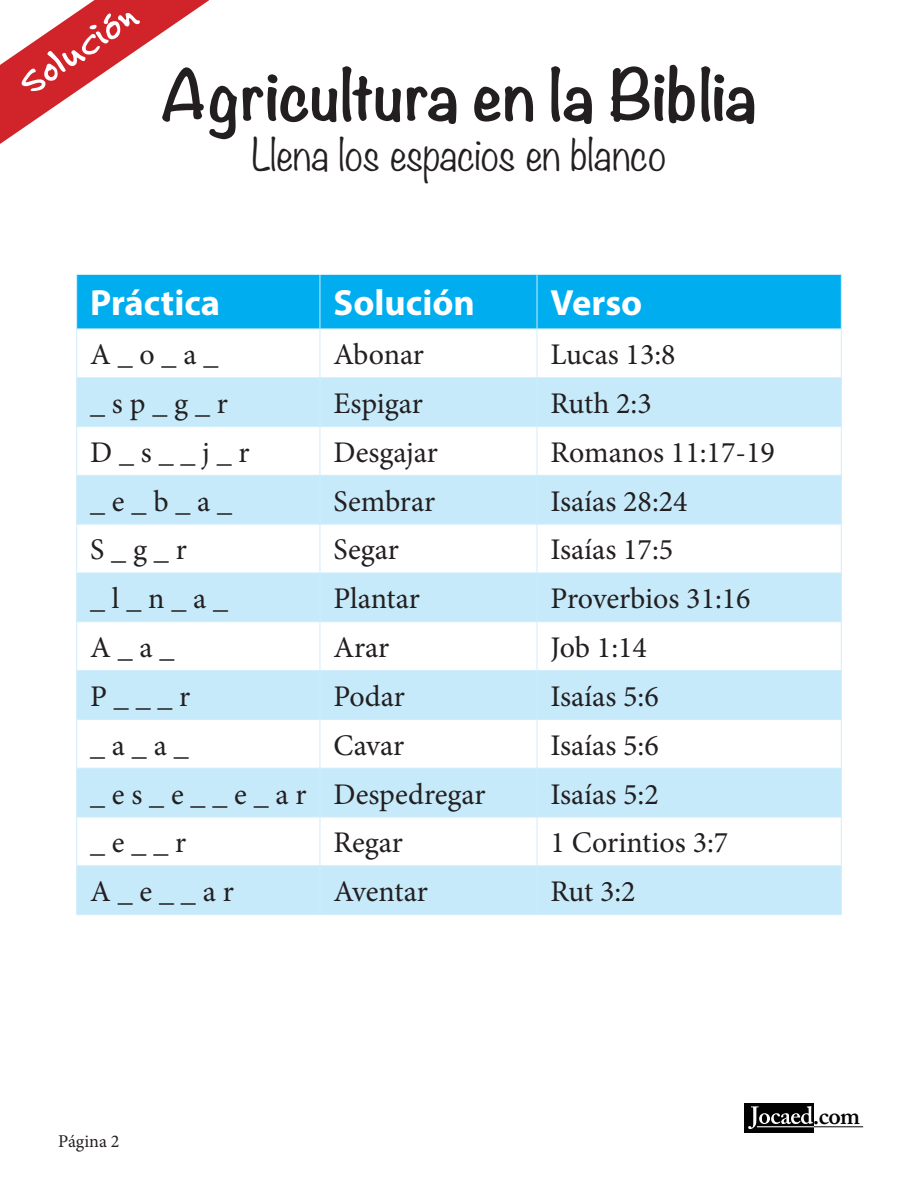
<style>
.page{position:relative;width:918px;height:1188px;background:#fff}
.page>*{position:absolute;margin:0;border:0;box-sizing:border-box;transform-origin:0 0}
.t1{font:700 63px "Noteworthy";color:#231f20}
.t2{font:300 39px "Noteworthy";color:#231f20}
.t3{font:700 39px "Felt Tip Roman";color:#fff}
.t4{font:700 36.6px "Myriad Pro";color:#fff}
.t5{font:30px "Minion Pro";color:#231f20}
.t6{font:600 24.45px "Adobe Caslon Pro";color:#010101}
.t7{font:18px "Minion Pro";letter-spacing:-.005em;color:#231f20}
</style>
<div class="page">
<div style="left:744px;top:1103px;width:119px;height:30px;background:#010101"></div>
<div style="left:814px;top:1103px;width:49px;height:30px;background:#fff"></div>
<svg style="left:748px;top:1106px;width:111px;height:23px"></svg>
<hr style="left:757px;top:1126px;width:57px;height:1px;background:#fff">
<hr style="left:814px;top:1126px;width:49px;height:1px;background:#231f20">
<svg style="left:0;top:0;width:209px;height:144px"></svg>
<div style="left:77px;top:275px;width:764px;height:54px;background:#00aeef"></div>
<svg style="left:77px;top:378px;width:764px;height:536px;fill:#c6eafa"></svg>
<hr style="left:76px;top:274px;width:244px;height:1px;background:#cfedfb">
<hr style="left:76px;top:275px;width:1px;height:54px;background:#cfedfb">
<hr style="left:320px;top:274px;width:217px;height:1px;background:#cfedfb">
<hr style="left:320px;top:275px;width:1px;height:54px;background:#cfedfb">
<hr style="left:537px;top:274px;width:305px;height:1px;background:#cfedfb">
<hr style="left:537px;top:275px;width:1px;height:54px;background:#cfedfb">
<hr style="left:841px;top:275px;width:1px;height:54px;background:#cfedfb">
<hr style="left:76px;top:329px;width:244px;height:1px;background:#cfedfb">
<hr style="left:76px;top:329px;width:1px;height:49px;background:#cfedfb">
<hr style="left:320px;top:329px;width:217px;height:1px;background:#cfedfb">
<hr style="left:320px;top:329px;width:1px;height:49px;background:#cfedfb">
<hr style="left:537px;top:329px;width:305px;height:1px;background:#cfedfb">
<hr style="left:537px;top:329px;width:1px;height:49px;background:#cfedfb">
<hr style="left:841px;top:329px;width:1px;height:49px;background:#cfedfb">
<hr style="left:76px;top:377px;width:244px;height:1px;background:#cfedfb">
<hr style="left:76px;top:378px;width:1px;height:48px;background:#cfedfb">
<hr style="left:320px;top:377px;width:217px;height:1px;background:#cfedfb">
<hr style="left:320px;top:378px;width:1px;height:48px;background:#cfedfb">
<hr style="left:537px;top:377px;width:305px;height:1px;background:#cfedfb">
<hr style="left:537px;top:378px;width:1px;height:48px;background:#cfedfb">
<hr style="left:841px;top:378px;width:1px;height:48px;background:#cfedfb">
<hr style="left:76px;top:426px;width:244px;height:1px;background:#cfedfb">
<hr style="left:76px;top:427px;width:1px;height:48px;background:#cfedfb">
<hr style="left:320px;top:426px;width:217px;height:1px;background:#cfedfb">
<hr style="left:320px;top:427px;width:1px;height:48px;background:#cfedfb">
<hr style="left:537px;top:426px;width:305px;height:1px;background:#cfedfb">
<hr style="left:537px;top:427px;width:1px;height:48px;background:#cfedfb">
<hr style="left:841px;top:427px;width:1px;height:48px;background:#cfedfb">
<hr style="left:76px;top:475px;width:244px;height:1px;background:#cfedfb">
<hr style="left:76px;top:476px;width:1px;height:48px;background:#cfedfb">
<hr style="left:320px;top:475px;width:217px;height:1px;background:#cfedfb">
<hr style="left:320px;top:476px;width:1px;height:48px;background:#cfedfb">
<hr style="left:537px;top:475px;width:305px;height:1px;background:#cfedfb">
<hr style="left:537px;top:476px;width:1px;height:48px;background:#cfedfb">
<hr style="left:841px;top:476px;width:1px;height:48px;background:#cfedfb">
<hr style="left:76px;top:524px;width:244px;height:1px;background:#cfedfb">
<hr style="left:76px;top:524px;width:1px;height:49px;background:#cfedfb">
<hr style="left:320px;top:524px;width:217px;height:1px;background:#cfedfb">
<hr style="left:320px;top:524px;width:1px;height:49px;background:#cfedfb">
<hr style="left:537px;top:524px;width:305px;height:1px;background:#cfedfb">
<hr style="left:537px;top:524px;width:1px;height:49px;background:#cfedfb">
<hr style="left:841px;top:524px;width:1px;height:49px;background:#cfedfb">
<hr style="left:76px;top:573px;width:244px;height:1px;background:#cfedfb">
<hr style="left:76px;top:573px;width:1px;height:49px;background:#cfedfb">
<hr style="left:320px;top:573px;width:217px;height:1px;background:#cfedfb">
<hr style="left:320px;top:573px;width:1px;height:49px;background:#cfedfb">
<hr style="left:537px;top:573px;width:305px;height:1px;background:#cfedfb">
<hr style="left:537px;top:573px;width:1px;height:49px;background:#cfedfb">
<hr style="left:841px;top:573px;width:1px;height:49px;background:#cfedfb">
<hr style="left:76px;top:622px;width:244px;height:1px;background:#cfedfb">
<hr style="left:76px;top:622px;width:1px;height:48px;background:#cfedfb">
<hr style="left:320px;top:622px;width:217px;height:1px;background:#cfedfb">
<hr style="left:320px;top:622px;width:1px;height:48px;background:#cfedfb">
<hr style="left:537px;top:622px;width:305px;height:1px;background:#cfedfb">
<hr style="left:537px;top:622px;width:1px;height:48px;background:#cfedfb">
<hr style="left:841px;top:622px;width:1px;height:48px;background:#cfedfb">
<hr style="left:76px;top:670px;width:244px;height:1px;background:#cfedfb">
<hr style="left:76px;top:671px;width:1px;height:48px;background:#cfedfb">
<hr style="left:320px;top:670px;width:217px;height:1px;background:#cfedfb">
<hr style="left:320px;top:671px;width:1px;height:48px;background:#cfedfb">
<hr style="left:537px;top:670px;width:305px;height:1px;background:#cfedfb">
<hr style="left:537px;top:671px;width:1px;height:48px;background:#cfedfb">
<hr style="left:841px;top:671px;width:1px;height:48px;background:#cfedfb">
<hr style="left:76px;top:719px;width:244px;height:1px;background:#cfedfb">
<hr style="left:76px;top:720px;width:1px;height:48px;background:#cfedfb">
<hr style="left:320px;top:719px;width:217px;height:1px;background:#cfedfb">
<hr style="left:320px;top:720px;width:1px;height:48px;background:#cfedfb">
<hr style="left:537px;top:719px;width:305px;height:1px;background:#cfedfb">
<hr style="left:537px;top:720px;width:1px;height:48px;background:#cfedfb">
<hr style="left:841px;top:720px;width:1px;height:48px;background:#cfedfb">
<hr style="left:76px;top:768px;width:244px;height:1px;background:#cfedfb">
<hr style="left:76px;top:768px;width:1px;height:49px;background:#cfedfb">
<hr style="left:320px;top:768px;width:217px;height:1px;background:#cfedfb">
<hr style="left:320px;top:768px;width:1px;height:49px;background:#cfedfb">
<hr style="left:537px;top:768px;width:305px;height:1px;background:#cfedfb">
<hr style="left:537px;top:768px;width:1px;height:49px;background:#cfedfb">
<hr style="left:841px;top:768px;width:1px;height:49px;background:#cfedfb">
<hr style="left:76px;top:817px;width:244px;height:1px;background:#cfedfb">
<hr style="left:76px;top:817px;width:1px;height:49px;background:#cfedfb">
<hr style="left:320px;top:817px;width:217px;height:1px;background:#cfedfb">
<hr style="left:320px;top:817px;width:1px;height:49px;background:#cfedfb">
<hr style="left:537px;top:817px;width:305px;height:1px;background:#cfedfb">
<hr style="left:537px;top:817px;width:1px;height:49px;background:#cfedfb">
<hr style="left:841px;top:817px;width:1px;height:49px;background:#cfedfb">
<hr style="left:76px;top:866px;width:244px;height:1px;background:#cfedfb">
<hr style="left:76px;top:866px;width:1px;height:48px;background:#cfedfb">
<hr style="left:320px;top:866px;width:217px;height:1px;background:#cfedfb">
<hr style="left:320px;top:866px;width:1px;height:48px;background:#cfedfb">
<hr style="left:537px;top:866px;width:305px;height:1px;background:#cfedfb">
<hr style="left:537px;top:866px;width:1px;height:48px;background:#cfedfb">
<hr style="left:841px;top:866px;width:1px;height:48px;background:#cfedfb">
<hr style="left:76px;top:914px;width:244px;height:1px;background:#cfedfb">
<hr style="left:320px;top:914px;width:217px;height:1px;background:#cfedfb">
<hr style="left:537px;top:914px;width:305px;height:1px;background:#cfedfb">
<h2 class="t3" style="left:9px;top:66px;width:135px;rotate:-35deg">Solución</h2>
<h1 class="t1" style="left:160px;top:39px;width:599px">Agricultura en la Biblia</h1>
<h2 class="t2" style="left:252px;top:120px;width:415px">Llena los espacios en blanco</h2>
<p class="t4" style="left:90px;top:279px;width:132px">Práctica</p>
<p class="t4" style="left:333px;top:279px;width:143px">Solución</p>
<p class="t4" style="left:551px;top:279px;width:93px">Verso</p>
<p class="t5" style="left:90px;top:335px;width:130px">A _ o _ a _</p>
<p class="t5" style="left:333px;top:335px;width:92px">Abonar</p>
<p class="t5" style="left:551px;top:335px;width:127px">Lucas 13:8</p>
<p class="t5" style="left:90px;top:383px;width:139px">_ s p _ g _ r</p>
<p class="t5" style="left:333px;top:383px;width:91px">Espigar</p>
<p class="t5" style="left:551px;top:383px;width:103px">Ruth 2:3</p>
<p class="t5" style="left:90px;top:432px;width:161px">D _ s _ _ j _ r</p>
<p class="t5" style="left:333px;top:432px;width:106px">Desgajar</p>
<p class="t5" style="left:551px;top:432px;width:226px">Romanos 11:17-19</p>
<p class="t5" style="left:90px;top:481px;width:144px">_ e _ b _ a _</p>
<p class="t5" style="left:333px;top:481px;width:103px">Sembrar</p>
<p class="t5" style="left:551px;top:481px;width:139px">Isaías 28:24</p>
<p class="t5" style="left:90px;top:530px;width:98px">S _ g _ r</p>
<p class="t5" style="left:333px;top:530px;width:67px">Segar</p>
<p class="t5" style="left:551px;top:530px;width:124px">Isaías 17:5</p>
<p class="t5" style="left:90px;top:579px;width:140px">_ l _ n _ a _</p>
<p class="t5" style="left:333px;top:579px;width:88px">Plantar</p>
<p class="t5" style="left:551px;top:579px;width:202px">Proverbios 31:16</p>
<p class="t5" style="left:90px;top:627px;width:86px">A _ a _</p>
<p class="t5" style="left:333px;top:627px;width:57px">Arar</p>
<p class="t5" style="left:551px;top:627px;width:98px">Job 1:14</p>
<p class="t5" style="left:90px;top:676px;width:102px">P _ _ _ r</p>
<p class="t5" style="left:333px;top:676px;width:73px">Podar</p>
<p class="t5" style="left:551px;top:676px;width:110px">Isaías 5:6</p>
<p class="t5" style="left:90px;top:725px;width:100px">_ a _ a _</p>
<p class="t5" style="left:333px;top:725px;width:72px">Cavar</p>
<p class="t5" style="left:551px;top:725px;width:110px">Isaías 5:6</p>
<p class="t5" style="left:90px;top:774px;width:397px">_ e s _ e _ _ e _ a r Despedregar</p>
<p class="t5" style="left:551px;top:774px;width:110px">Isaías 5:2</p>
<p class="t5" style="left:90px;top:823px;width:98px">_ e _ _ r</p>
<p class="t5" style="left:333px;top:823px;width:71px">Regar</p>
<p class="t5" style="left:551px;top:823px;width:179px">1 Corintios 3:7</p>
<p class="t5" style="left:90px;top:871px;width:145px">A _ e _ _ a r</p>
<p class="t5" style="left:333px;top:871px;width:96px">Aventar</p>
<p class="t5" style="left:551px;top:871px;width:87px">Rut 3:2</p>
<p class="t7" style="left:58px;top:1129px;width:63px">Página 2</p>
<p class="t6" style="left:813px;top:1101px;width:49px">.com</p>
</div>
